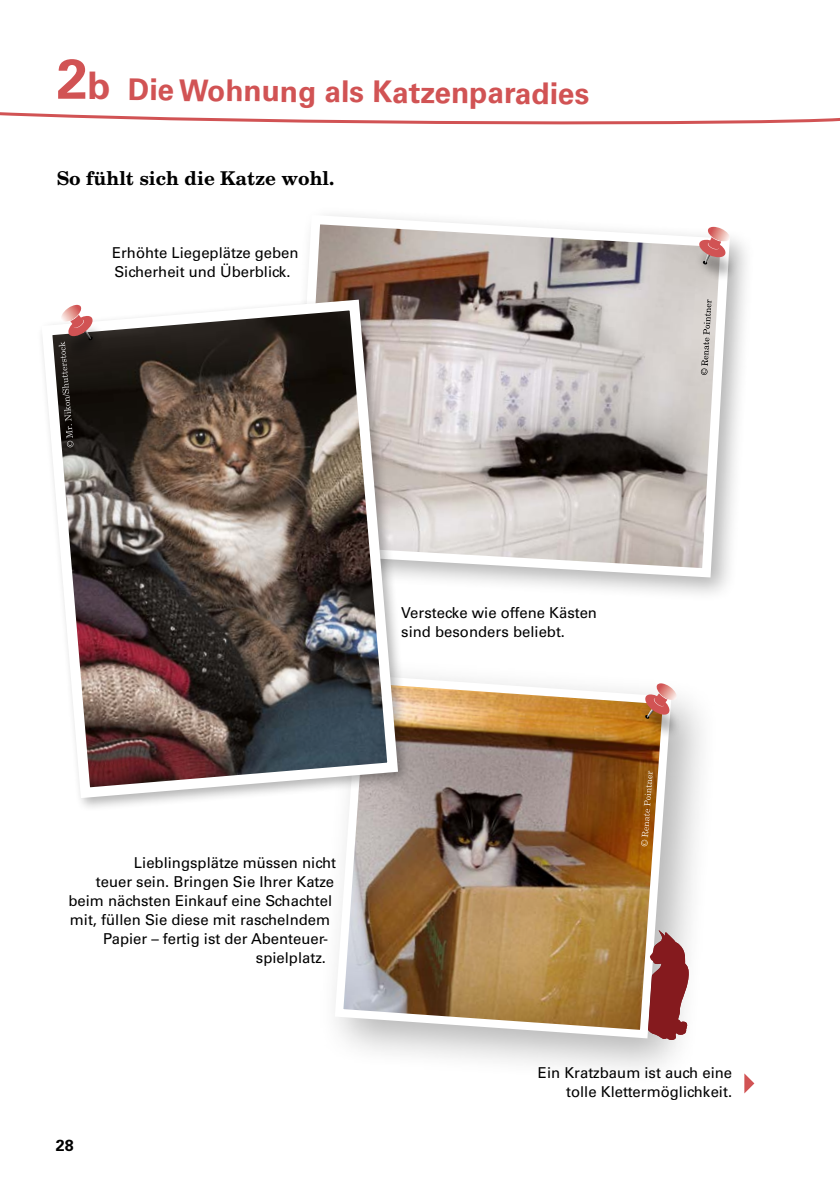
<style>
.page{position:relative;width:840px;height:1191px;background:#fff}
.page>*{position:absolute;margin:0;border:0;box-sizing:border-box;transform-origin:0 0}
.h1_Ueberschrift{font:700 56px "Univers";color:#d15354}
.h1_Ueberschrift-2{font:700 30px "Univers";color:#d15354}
.t1{font:700 19px "New Century Schlbk";color:#000}
.t2{font:700 16px "Univers";color:#000}
.t3{font:15px/19px "Univers";color:#000}
.s1{font-size:38px}
</style>
<div class="page">
<div style="left:317px;top:657px;width:403px;height:430px;background:#000;opacity:.3"></div>
<img style="left:330px;top:670px;width:345px;height:372px">
<svg style="left:0;top:112px;width:839px;height:13px"></svg>
<div style="left:283px;top:206px;width:471px;height:396px;background:#000;opacity:.3"></div>
<svg style="left:287px;top:210px;width:447px;height:372px;background:#c2bbb9"></svg>
<div style="left:37px;top:295px;width:375px;height:517px;background:#000;opacity:.3"></div>
<img style="left:37px;top:294px;width:366px;height:509px">
<div style="left:693px;top:247px;width:44px;height:34px;background:#000;opacity:.3"></div>
<svg style="left:697px;top:227px;width:33px;height:40px"></svg>
<div style="left:640px;top:701px;width:41px;height:37px;background:#000;opacity:.3"></div>
<svg style="left:643px;top:683px;width:34px;height:37px"></svg>
<div style="left:63px;top:322px;width:42px;height:38px;background:#000;opacity:.3"></div>
<svg style="left:744px;top:1073px;width:10px;height:20px"></svg>
<svg style="left:638px;top:929px;width:50px;height:111px"></svg>
<svg style="left:700px;top:299px;width:11px;height:76px"></svg>
<svg style="left:59px;top:305px;width:35px;height:142px;background:#4b3c39"></svg>
<svg style="left:640px;top:770px;width:12px;height:76px"></svg>
<h1 class="h1_Ueberschrift" style="left:57px;top:46px;width:55px">2<span class="s1">b</span></h1>
<h1 class="h1_Ueberschrift-2" style="left:128px;top:70px;width:462px;rotate:1deg">Die Wohnung als Katzenparadies</h1>
<p class="t1" style="left:57px;top:166px;width:279px">So fühlt sich die Katze wohl.</p>
<p class="t3" style="left:112px;top:243px;width:188px">Erhöhte Liegeplätze geben<br>Sicherheit und Überblick.</p>
<p class="t3" style="left:401px;top:603px;width:197px">Verstecke wie offene Kästen sind besonders beliebt.</p>
<p class="t3" style="left:134px;top:853px;width:203px">Lieblingsplätze müssen nicht</p>
<p class="t3" style="left:96px;top:872px;width:240px">teuer sein. Bringen Sie Ihrer Katze</p>
<p class="t3" style="left:68px;top:891px;width:265px">beim nächsten Einkauf eine Schachtel</p>
<p class="t3" style="left:70px;top:910px;width:262px">mit, füllen Sie diese mit raschelndem</p>
<p class="t3" style="left:103px;top:929px;width:226px">Papier – fertig ist der Abenteuer-</p>
<p class="t3" style="left:256px;top:948px;width:72px">spielplatz.</p>
<p class="t2" style="left:56px;top:1135px;width:19px">28</p>
<p class="t3" style="left:537px;top:1063px;width:195px;text-align:right">Ein Kratzbaum ist auch eine tolle Klettermöglichkeit.</p>
</div>
